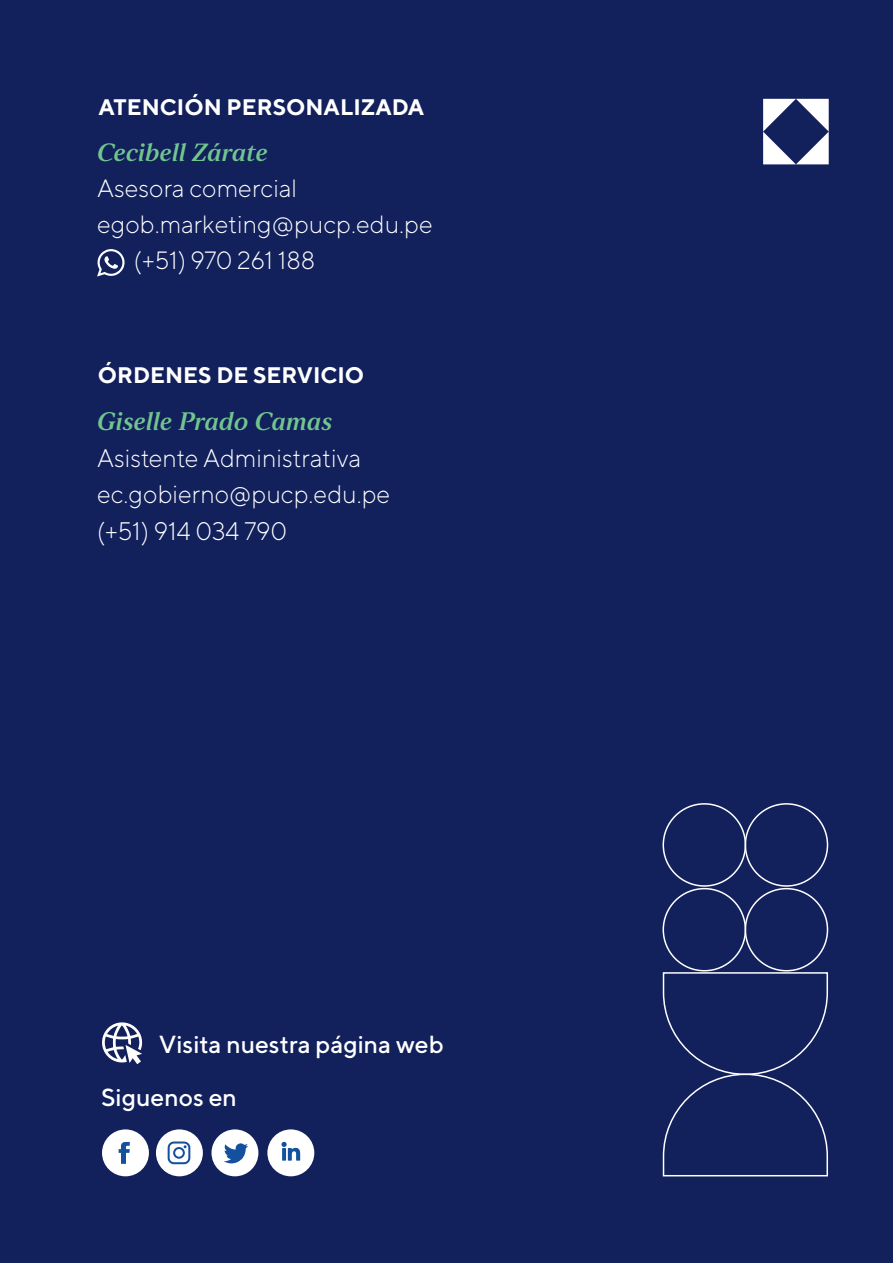
<style>
.page{position:relative;width:893px;height:1263px;background:#12205c}
.page>*{position:absolute;margin:0;border:0;box-sizing:border-box;transform-origin:0 0}
.t1{font:300 25.35px/36.6px "TT Norms";color:#fff}
.t2{font:25.35px "Strato Pro Demi Bold It";color:#71c58f}
.t3{font:300 24.9px "TT Norms";color:#fff}
.t4{font:24.9px "Strato Pro Demi Bold It";color:#71c58f}
.t5{font:300 24.9px "TT Norms";letter-spacing:-.02em;color:#fff}
.t6{font:500 24.75px "TT Norms";color:#fff}
.t7{font:700 22.5px "TT Norms";color:#fff}
</style>
<div class="page">
<svg style="left:97px;top:249px;width:28px;height:28px"></svg>
<div style="left:102px;top:1129px;width:47px;height:47px;background:#fff;border-radius:50%"></div>
<div style="left:156px;top:1129px;width:47px;height:47px;background:#fff;border-radius:50%"></div>
<div style="left:211px;top:1129px;width:47px;height:47px;background:#fff;border-radius:50%"></div>
<div style="left:267px;top:1129px;width:47px;height:47px;background:#fff;border-radius:50%"></div>
<svg style="left:119px;top:1142px;width:11px;height:22px"></svg>
<svg style="left:168px;top:1141px;width:22px;height:23px"></svg>
<svg style="left:224px;top:1143px;width:24px;height:21px"></svg>
<svg style="left:281px;top:1142px;width:19px;height:19px"></svg>
<svg style="left:102px;top:1022px;width:41px;height:42px"></svg>
<svg style="left:763px;top:99px;width:66px;height:65px"></svg>
<div style="left:662px;top:888px;width:84px;height:83px;border:2px solid #fff;border-radius:50%"></div>
<div style="left:745px;top:888px;width:83px;height:83px;border:2px solid #fff;border-radius:50%"></div>
<div style="left:662px;top:803px;width:84px;height:84px;border:2px solid #fff;border-radius:50%"></div>
<div style="left:745px;top:803px;width:83px;height:84px;border:2px solid #fff;border-radius:50%"></div>
<svg style="left:662px;top:971px;width:166px;height:206px"></svg>
<p class="t7" style="left:99px;top:93px;width:327px">ATENCIÓN PERSONALIZADA</p>
<p class="t4" style="left:97px;top:137px;width:172px">Cecibell Zárate</p>
<p class="t3" style="left:97px;top:173px;width:202px">Asesora comercial</p>
<p class="t3" style="left:97px;top:209px;width:337px">egob.marketing@pucp.edu.pe</p>
<p class="t5" style="left:134px;top:245px;width:183px">(+51) 970 261 188</p>
<p class="t7" style="left:98px;top:361px;width:268px">ÓRDENES DE SERVICIO</p>
<p class="t2" style="left:97px;top:406px;width:237px">Giselle Prado Camas</p>
<p class="t1" style="left:97px;top:439px;width:295px">Asistente Administrativa ec.gobierno@pucp.edu.pe (+51) 914 034 790</p>
<p class="t6" style="left:159px;top:1029px;width:287px">Visita nuestra página web</p>
<p class="t6" style="left:101px;top:1081px;width:137px">Siguenos en</p>
</div>
